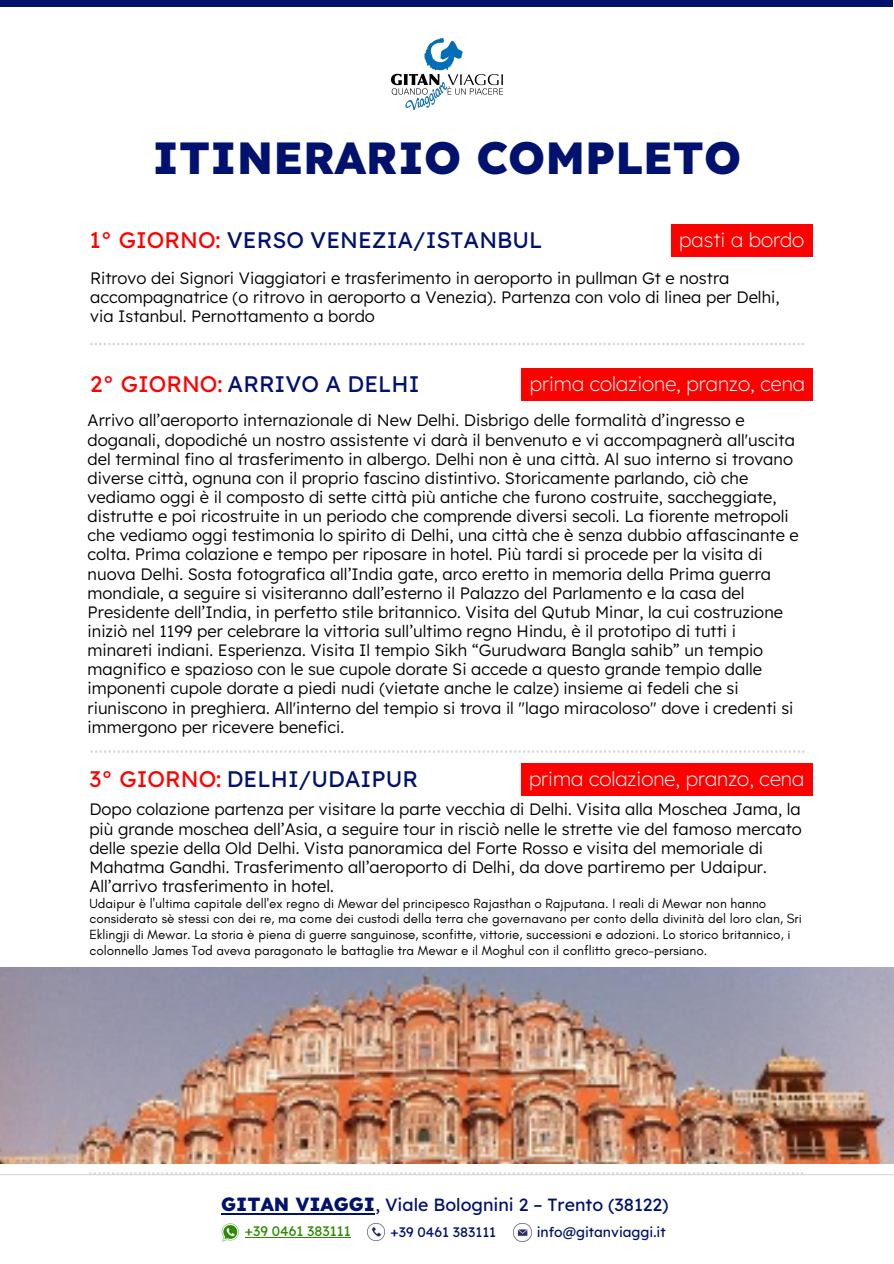
<style>
.page{position:relative;width:894px;height:1264px;background:#fff}
.page>*{position:absolute;margin:0;border:0;box-sizing:border-box;transform-origin:0 0}
.t1{font:800 45px "Lexend";color:#00126d}
.t2{font:22.5px "Lexend";color:#00126d}
.t3{font:200 20.1px "Lexend";color:#fff}
.t4{font:17.7px "Lexend";color:#00126d}
.t5{font:300 16.5px/19.2px "Lexend";color:#000}
.t6{font:13.8px "Lexend";color:#00126d}
.t7{font:13.8px "Lexend";color:#2c8a03}
.t8{font:13.5px/15.8px "Glacial Indifference";color:#000}
.s1{color:#f00}
.s2{font-weight:800;font-size:19.05px}
</style>
<div class="page">
<div style="left:671px;top:224px;width:141px;height:32px;background:#f00"></div>
<div style="left:521px;top:368px;width:291px;height:32px;background:#f00"></div>
<div style="left:521px;top:762px;width:291px;height:33px;background:#f00"></div>
<hr style="left:0;top:1174px;width:893px;height:1px;background:#d7d7d7">
<img style="left:391px;top:38px;width:111px;height:71px">
<div style="left:1px;top:0;width:891px;height:7px;background:#00126d"></div>
<svg style="left:90px;top:343px;width:713px;height:2px"></svg>
<svg style="left:91px;top:750px;width:713px;height:2px"></svg>
<svg style="left:89px;top:1172px;width:714px;height:2px"></svg>
<img style="left:0;top:967px;width:893px;height:196px">
<img style="left:221px;top:1223px;width:18px;height:18px">
<hr style="left:245px;top:1236px;width:105px;height:1px;background:#2c8a03">
<img style="left:367px;top:1223px;width:17px;height:17px">
<img style="left:513px;top:1223px;width:18px;height:18px">
<hr style="left:221px;top:1213px;width:154px;height:1px;background:#00126d">
<p class="t1" style="left:152px;top:129px;width:590px">ITINERARIO COMPLETO</p>
<p class="t2" style="left:89px;top:225px;width:454px"><span class="s1">1° GIORNO:</span> VERSO VENEZIA/ISTANBUL</p>
<h2 class="t3" style="left:679px;top:227px;width:126px">pasti a bordo</h2>
<h5 class="t5" style="left:90px;top:268px;width:690px">Ritrovo dei Signori Viaggiatori e trasferimento in aeroporto in pullman Gt e nostra accompagnatrice (o ritrovo in aeroporto a Venezia). Partenza con volo di linea per Delhi, via Istanbul. Pernottamento a bordo</h5>
<h1 class="t2" style="left:90px;top:369px;width:331px"><span class="s1">2° GIORNO:</span> ARRIVO A DELHI</h1>
<h4 class="t3" style="left:529px;top:371px;width:277px">prima colazione, pranzo, cena</h4>
<h2 class="t5" style="left:88px;top:410px;width:712px">Arrivo all’aeroporto internazionale di New Delhi. Disbrigo delle formalità d’ingresso e doganali, dopodiché un nostro assistente vi darà il benvenuto e vi accompagnerà all'uscita del terminal fino al trasferimento in albergo. Delhi non è una città. Al suo interno si trovano diverse città, ognuna con il proprio fascino distintivo. Storicamente parlando, ciò che vediamo oggi è il composto di sette città più antiche che furono costruite, saccheggiate, distrutte e poi ricostruite in un periodo che comprende diversi secoli. La fiorente metropoli che vediamo oggi testimonia lo spirito di Delhi, una città che è senza dubbio affascinante e colta. Prima colazione e tempo per riposare in hotel. Più tardi si procede per la visita di nuova Delhi. Sosta fotografica all’India gate, arco eretto in memoria della Prima guerra mondiale, a seguire si visiteranno dall’esterno il Palazzo del Parlamento e la casa del Presidente dell’India, in perfetto stile britannico. Visita del Qutub Minar, la cui costruzione iniziò nel 1199 per celebrare la vittoria sull’ultimo regno Hindu, è il prototipo di tutti i minareti indiani. Esperienza. Visita Il tempio Sikh “Gurudwara Bangla sahib” un tempio magnifico e spazioso con le sue cupole dorate Si accede a questo grande tempio dalle imponenti cupole dorate a piedi nudi (vietate anche le calze) insieme ai fedeli che si riuniscono in preghiera. All'interno del tempio si trova il "lago miracoloso" dove i credenti si immergono per ricevere benefici.</h2>
<h2 class="t2" style="left:89px;top:764px;width:330px"><span class="s1">3° GIORNO:</span> DELHI/UDAIPUR</h2>
<h5 class="t3" style="left:529px;top:765px;width:277px">prima colazione, pranzo, cena</h5>
<h2 class="t5" style="left:89px;top:799px;width:713px">Dopo colazione partenza per visitare la parte vecchia di Delhi. Visita alla Moschea Jama, la più grande moschea dell’Asia, a seguire tour in risciò nelle le strette vie del famoso mercato delle spezie della Old Delhi. Vista panoramica del Forte Rosso e visita del memoriale di Mahatma Gandhi. Trasferimento all’aeroporto di Delhi, da dove partiremo per Udaipur.<br>All’arrivo trasferimento in hotel.</h2>
<h4 class="t8" style="left:89px;top:895px;width:713px">Udaipur è l'ultima capitale dell'ex regno di Mewar del principesco Rajasthan o Rajputana. I reali di Mewar non hanno considerato sè stessi con dei re, ma come dei custodi della terra che governavano per conto della divinità del loro clan, Sri Eklingji di Mewar. La storia è piena di guerre sanguinose, sconfitte, vittorie, successioni e adozioni. Lo storico britannico, i colonnello James Tod aveva paragonato le battaglie tra Mewar e il Moghul con il conflitto greco-persiano.</h4>
<p class="t4" style="left:221px;top:1193px;width:449px"><span class="s2">GITAN VIAGGI</span>, Viale Bolognini 2 – Trento (38122)</p>
<h5 class="t7" style="left:245px;top:1222px;width:107px">+39 0461 383111</h5>
<p class="t6" style="left:390px;top:1223px;width:107px">+39 0461 383111</p>
<p class="t6" style="left:536px;top:1223px;width:130px">info@gitanviaggi.it</p>
</div>
